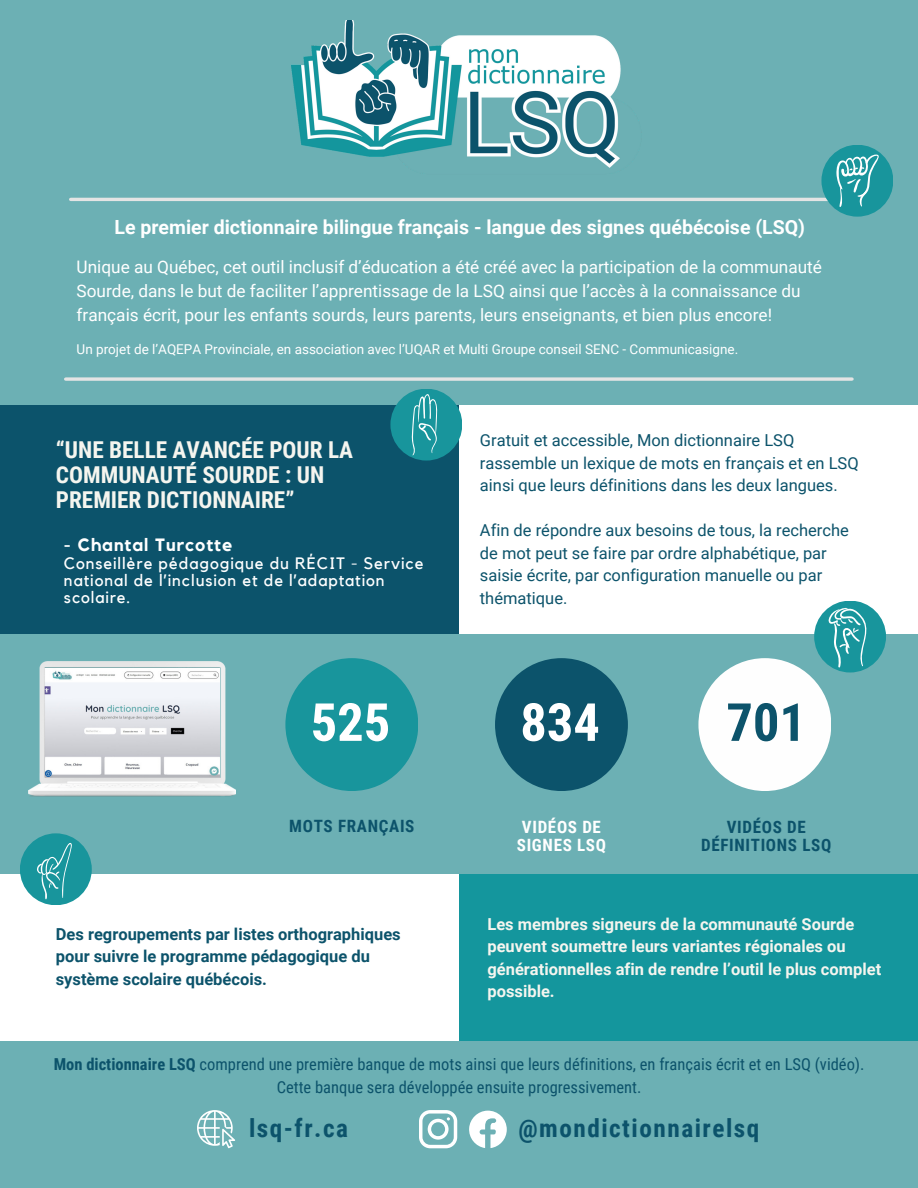
<style>
.page{position:relative;width:918px;height:1188px;background:#6cb0b4}
.page>*{position:absolute;margin:0;border:0;box-sizing:border-box;transform-origin:0 0}
.t1{font:700 52.5px "Roboto Condensed";color:#fff}
.t2{font:700 52.5px "Roboto Condensed";color:#0c536b}
.t3{font:700 25.2px "Roboto Condensed";letter-spacing:.06em;color:#0c536b}
.t4{font:700 23.25px/24.8px "Roboto Condensed";color:#f5f5ef}
.t5{font:700 19.5px "Roboto";color:#fff}
.t6{font:700 17.85px "Kollektif";letter-spacing:.055em;color:#fff}
.t7{font:17.25px/24px "Roboto";color:#fff}
.t8{font:700 16.95px/18px "Roboto Condensed";letter-spacing:.04em;color:#0c536b;text-align:center}
.t9{font:700 16.95px/18px "Roboto Condensed";letter-spacing:.04em;color:#fff}
.t10{font:16.5px/22.5px "Roboto";color:#0c536b}
.t11{font:16.5px/22.5px "Roboto Condensed";color:#0c536b;text-align:center}
.t12{font:700 16.5px/22.5px "Roboto";color:#f5f5ef}
.t13{font:700 16.5px/22.5px "Roboto";color:#0c536b}
.t14{font:16.5px/16.8px "Kollektif";letter-spacing:.055em;color:#fff}
.t15{font:13.5px "Roboto";color:#fff}
.s1{font-weight:700}
</style>
<div class="page">
<div style="left:285px;top:658px;width:133px;height:133px;background:#18959c;border-radius:50%"></div>
<div style="left:0;top:405px;width:459px;height:229px;background:#0c536b"></div>
<div style="left:459px;top:405px;width:459px;height:229px;background:#fff"></div>
<hr style="left:71px;top:198px;width:786px;height:3px;background:#e4e4e4">
<div style="left:0;top:875px;width:459px;height:166px;background:#fff"></div>
<div style="left:459px;top:875px;width:459px;height:166px;background:#14969d"></div>
<img style="left:280px;top:20px;width:365px;height:178px">
<div style="left:390px;top:389px;width:72px;height:72px;background:#18959c;border-radius:50%"></div>
<div style="left:20px;top:833px;width:72px;height:72px;background:#18959c;border-radius:50%"></div>
<div style="left:821px;top:145px;width:72px;height:72px;background:#18959c;border-radius:50%"></div>
<div style="left:698px;top:658px;width:133px;height:133px;background:#fefefe;border-radius:50%"></div>
<div style="left:814px;top:601px;width:72px;height:72px;background:#18959c;border-radius:50%"></div>
<img style="left:29px;top:662px;width:207px;height:134px">
<div style="left:495px;top:658px;width:133px;height:133px;background:#0c536b;border-radius:50%"></div>
<svg style="left:66px;top:377px;width:786px;height:4px"></svg>
<svg style="left:836px;top:155px;width:43px;height:52px"></svg>
<svg style="left:412px;top:394px;width:25px;height:62px"></svg>
<svg style="left:828px;top:607px;width:39px;height:61px"></svg>
<svg style="left:37px;top:843px;width:35px;height:56px"></svg>
<svg style="left:197px;top:1110px;width:38px;height:38px"></svg>
<svg style="left:419px;top:1110px;width:38px;height:38px"></svg>
<svg style="left:469px;top:1110px;width:38px;height:38px"></svg>
<p class="t5" style="left:115px;top:216px;width:692px">Le premier dictionnaire bilingue français - langue des signes québécoise (LSQ)</p>
<p class="t7" style="left:77px;top:255px;width:747px">Unique au Québec, cet outil inclusif d’éducation a été créé avec la participation de la communauté<br>Sourde, dans le but de faciliter l’apprentissage de la LSQ ainsi que l’accès à la connaissance du français écrit, pour les enfants sourds, leurs parents, leurs enseignants, et bien plus encore!</p>
<p class="t15" style="left:77px;top:342px;width:663px">Un projet de l’AQEPA Provinciale, en association avec l’UQAR et Multi Groupe conseil SENC - Communicasigne.</p>
<p class="t4" style="left:56px;top:438px;width:299px">“UNE BELLE AVANCÉE POUR LA<br>COMMUNAUTÉ SOURDE : UN<br>PREMIER DICTIONNAIRE”</p>
<p class="t6" style="left:64px;top:537px;width:170px">- Chantal Turcotte</p>
<p class="t14" style="left:64px;top:556px;width:361px">Conseillère pédagogique du RÉCIT - Service national de l’inclusion et de l’adaptation scolaire.</p>
<p class="t1" style="left:311px;top:692px;width:81px">525</p>
<p class="t10" style="left:480px;top:429px;width:380px">Gratuit et accessible, Mon dictionnaire LSQ rassemble un lexique de mots en français et en LSQ ainsi que leurs définitions dans les deux langues.</p>
<p class="t10" style="left:480px;top:519px;width:371px">Afin de répondre aux besoins de tous, la recherche de mot peut se faire par ordre alphabétique, par saisie écrite, par configuration manuelle ou par thématique.</p>
<p class="t1" style="left:520px;top:692px;width:81px">834</p>
<p class="t2" style="left:726px;top:692px;width:81px">701</p>
<p class="t8" style="left:289px;top:817px;width:127px">MOTS FRANÇAIS</p>
<p class="t9" style="left:517px;top:819px;width:91px">VIDÉOS DE<br>SIGNES LSQ</p>
<p class="t8" style="left:701px;top:819px;width:132px">VIDÉOS DE<br>DÉFINITIONS LSQ</p>
<p class="t13" style="left:56px;top:923px;width:346px">Des regroupements par listes orthographiques pour suivre le programme pédagogique du système scolaire québécois.</p>
<p class="t12" style="left:487px;top:913px;width:395px">Les membres signeurs de la communauté Sourde peuvent soumettre leurs variantes régionales ou générationnelles afin de rendre l’outil le plus complet possible.</p>
<p class="t11" style="left:54px;top:1053px;width:812px"><span class="s1">Mon dictionnaire LSQ</span> comprend une première banque de mots ainsi que leurs définitions, en français écrit et en LSQ (vidéo).<br>Cette banque sera développée ensuite progressivement.</p>
<p class="t3" style="left:518px;top:1113px;width:243px">@mondictionnairelsq</p>
<p class="t3" style="left:249px;top:1113px;width:100px">lsq-fr.ca</p>
</div>
